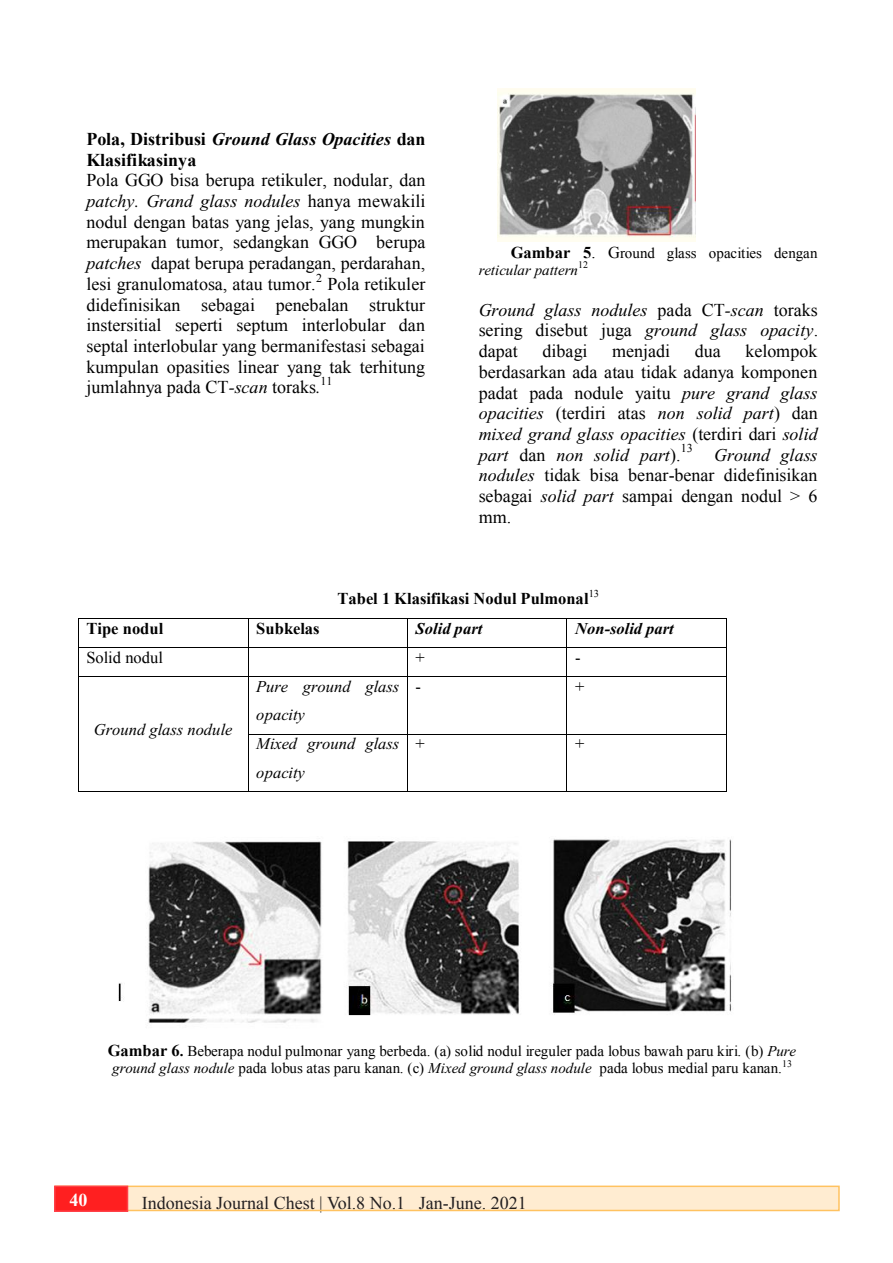
<style>
.page{position:relative;width:893px;height:1263px;background:#fff}
.page>*{position:absolute;margin:0;border:0;box-sizing:border-box;transform-origin:0 0}
.t1{font:18px/20.7px "Times New Roman";color:#000;text-align:justify}
.t2{font:italic 18px/20.7px "Times New Roman";color:#000;text-align:justify}
.t3{font:18px "Times New Roman";color:#231f20}
.t4{font:700 18px "Times New Roman";color:#fff}
.t5{font:italic 16.5px/28.5px "Times New Roman";letter-spacing:.005em;color:#000}
.t6{font:700 16.5px "Times New Roman";letter-spacing:.005em;color:#000}
.t7{font:italic 700 16.5px "Times New Roman";letter-spacing:.005em;color:#000}
.t8{font:16.5px "Times New Roman";letter-spacing:-.005em;color:#000}
.t9{font:15px/17.7px "Times New Roman";color:#000}
.t10{font:12px "Times New Roman";color:#000}
.t11{font:10.5px "Times New Roman";color:#000}
.t12{font:9.9px "Times New Roman";color:#000}
.s1{font-weight:700}
.s2{font-weight:700;font-style:italic}
.s3{font-style:italic}
.s4{font-weight:700;font-size:16.5px}
.s5{font-size:16.5px}
.s6{font-style:normal}
</style>
<div class="page">
<div style="left:56px;top:1186px;width:783px;height:24px;background:#ffecd1"></div>
<div style="left:55px;top:1185px;width:785px;height:26px;border:2px solid #ffc260"></div>
<div style="left:54px;top:1185px;width:74px;height:27px;background:#ff1f20;border:2px solid #ff4047"></div>
<hr style="left:79px;top:618px;width:169px;height:1px;background:#000">
<hr style="left:248px;top:618px;width:159px;height:1px;background:#000">
<hr style="left:408px;top:618px;width:159px;height:1px;background:#000">
<hr style="left:567px;top:618px;width:159px;height:1px;background:#000">
<hr style="left:79px;top:647px;width:169px;height:1px;background:#000">
<hr style="left:248px;top:647px;width:159px;height:1px;background:#000">
<hr style="left:408px;top:647px;width:159px;height:1px;background:#000">
<hr style="left:567px;top:647px;width:159px;height:1px;background:#000">
<svg style="left:78px;top:618px;width:1px;height:59px"></svg>
<hr style="left:79px;top:676px;width:169px;height:1px;background:#000">
<svg style="left:248px;top:619px;width:1px;height:57px"></svg>
<hr style="left:248px;top:676px;width:159px;height:1px;background:#000">
<svg style="left:407px;top:618px;width:1px;height:59px"></svg>
<hr style="left:408px;top:676px;width:159px;height:1px;background:#000">
<hr style="left:567px;top:676px;width:159px;height:1px;background:#000">
<svg style="left:726px;top:618px;width:1px;height:59px"></svg>
<hr style="left:78px;top:677px;width:1px;height:57px;background:#000">
<hr style="left:248px;top:677px;width:1px;height:57px;background:#000">
<hr style="left:407px;top:677px;width:1px;height:57px;background:#000">
<hr style="left:567px;top:677px;width:1px;height:57px;background:#000">
<hr style="left:726px;top:677px;width:1px;height:57px;background:#000">
<hr style="left:248px;top:734px;width:159px;height:1px;background:#000">
<hr style="left:408px;top:734px;width:159px;height:1px;background:#000">
<hr style="left:567px;top:734px;width:159px;height:1px;background:#000">
<hr style="left:78px;top:735px;width:1px;height:57px;background:#000">
<hr style="left:79px;top:792px;width:169px;height:1px;background:#000">
<hr style="left:248px;top:735px;width:1px;height:57px;background:#000">
<hr style="left:248px;top:792px;width:159px;height:1px;background:#000">
<hr style="left:407px;top:735px;width:1px;height:57px;background:#000">
<hr style="left:408px;top:792px;width:159px;height:1px;background:#000">
<hr style="left:567px;top:735px;width:1px;height:57px;background:#000">
<hr style="left:567px;top:792px;width:159px;height:1px;background:#000">
<hr style="left:726px;top:735px;width:1px;height:57px;background:#000">
<img style="left:118px;top:839px;width:614px;height:184px">
<img style="left:498px;top:89px;width:197px;height:153px">
<p class="t1" style="left:86px;top:129px;width:341px;text-align:left"><span class="s1">Pola, Distribusi</span> <span class="s2">Ground Glass Opacities</span> <span class="s1">dan Klasifikasinya<br></span>Pola GGO bisa berupa retikuler, nodular, dan <span class="s3">patchy. Grand glass nodules</span> hanya mewakili nodul dengan batas yang jelas, yang mungkin merupakan tumor, sedangkan GGO berupa <span class="s3">patches</span> dapat berupa peradangan, perdarahan, lesi granulomatosa, atau tumor.</p>
<p class="t10" style="left:316px;top:269px;width:7px">2</p>
<p class="t1" style="left:86px;top:273px;width:340px;text-indent:241px">Pola retikuler didefinisikan sebagai penebalan struktur instersitial seperti septum interlobular dan septal interlobular yang bermanifestasi sebagai kumpulan opasities linear yang tak terhitung jumlahnya pada CT<span class="s3">-scan</span> toraks<span class="s3">.</span></p>
<p class="t10" style="left:321px;top:373px;width:13px">11</p>
<p class="t9" style="left:479px;top:243px;width:340px;text-indent:32px"><span class="s4">Gambar 5</span><span class="s5">. G</span>round glass opacities dengan <span class="s3">reticular pattern</span></p>
<p class="t12" style="left:578px;top:258px;width:12px">12</p>
<p class="t2" style="left:479px;top:300px;width:341px">Ground glass nodules <span class="s6">pada CT</span>-scan <span class="s6">toraks sering disebut juga</span> ground glass opacity<span class="s6">. dapat</span></p>
<p class="t1" style="left:543px;top:340px;width:46px">dibagi</p>
<p class="t1" style="left:612px;top:340px;width:60px">menjadi</p>
<p class="t1" style="left:695px;top:340px;width:27px">dua</p>
<p class="t1" style="left:479px;top:340px;width:341px;text-indent:267px">kelompok berdasarkan ada atau tidak adanya komponen padat pada nodule yaitu <span class="s3">pure grand glass opacities</span> (terdiri atas <span class="s3">non solid part</span>) dan <span class="s3">mixed grand glass opacities</span> (terdiri dari <span class="s3">solid part</span> dan <span class="s3">non solid part</span>).</p>
<p class="t10" style="left:681px;top:440px;width:13px">13</p>
<p class="t1" style="left:479px;top:444px;width:340px;text-indent:236px"><span class="s3">Ground glass nodules</span> tidak bisa benar-benar didefinisikan sebagai <span class="s3">solid part</span> sampai dengan nodul &gt; 6 mm.</p>
<p class="t6" style="left:337px;top:587px;width:253px">Tabel 1 Klasifikasi Nodul Pulmonal</p>
<p class="t11" style="left:589px;top:586px;width:12px">13</p>
<p class="t6" style="left:86px;top:617px;width:78px">Tipe nodul</p>
<p class="t6" style="left:256px;top:617px;width:65px">Subkelas</p>
<p class="t7" style="left:416px;top:619px;width:68px">Solid part</p>
<p class="t7" style="left:575px;top:619px;width:100px">Non-solid part</p>
<p class="t8" style="left:86px;top:646px;width:78px">Solid nodul</p>
<p class="t8" style="left:416px;top:646px;width:11px">+</p>
<p class="t8" style="left:575px;top:646px;width:7px">-</p>
<p class="t5" style="left:94px;top:716px;width:140px">Ground glass nodule</p>
<p class="t5" style="left:256px;top:672px;width:145px">Pure ground glass opacity</p>
<p class="t8" style="left:416px;top:675px;width:7px">-</p>
<p class="t8" style="left:575px;top:675px;width:11px">+</p>
<p class="t5" style="left:256px;top:730px;width:145px">Mixed ground glass opacity</p>
<p class="t8" style="left:416px;top:733px;width:11px">+</p>
<p class="t8" style="left:575px;top:733px;width:11px">+</p>
<p class="t9" style="left:108px;top:1042px;width:690px;line-height:17.1px"><span class="s4">Gambar 6</span><span class="s1">.</span> Beberapa nodul pulmonar yang berbeda. (a) solid nodul ireguler pada lobus bawah paru kiri. (b) <span class="s3">Pure ground glass nodule</span> pada lobus atas paru kanan. (c) <span class="s3">Mixed ground glass nodule</span> pada lobus medial paru kanan.</p>
<p class="t12" style="left:782px;top:1056px;width:12px">13</p>
<p class="t4" style="left:69px;top:1187px;width:19px">40</p>
<p class="t3" style="left:142px;top:1190px;width:386px">Indonesia Journal Chest | Vol.8 No.1 Jan-June. 2021</p>
</div>
